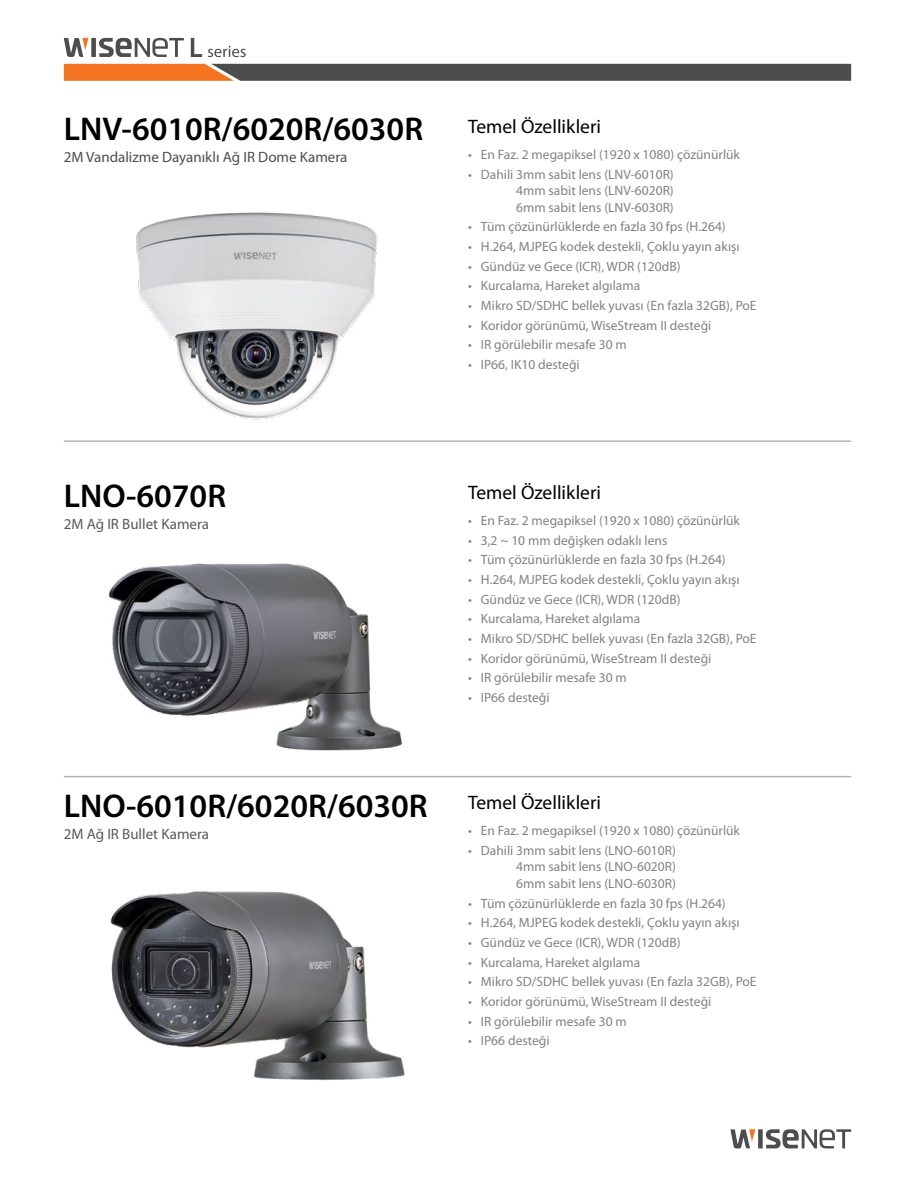
<style>
.page{position:relative;width:915px;height:1191px;background:#fff}
.page>*{position:absolute;margin:0;border:0;box-sizing:border-box;transform-origin:0 0}
.t1{font:600 33px "Myriad Pro";color:#000}
.t2{font:19.5px "Myriad Pro";color:#000}
.t3{font:15px "Myriad Pro";color:#58595b}
.t4{font:15px "Myriad Pro";color:#4d4d4f}
.t5{font:13.5px/16.5px "Myriad Pro";color:#808285;text-align:justify}
</style>
<div class="page">
<svg style="left:64px;top:64px;width:786px;height:17px;background:#715749"></svg>
<svg style="left:757px;top:1129px;width:5px;height:19px"></svg>
<svg style="left:765px;top:1129px;width:85px;height:19px"></svg>
<svg style="left:730px;top:1129px;width:25px;height:19px"></svg>
<div style="left:91px;top:38px;width:5px;height:19px;background:#4d4d4f"></div>
<svg style="left:99px;top:38px;width:85px;height:19px"></svg>
<svg style="left:64px;top:38px;width:24px;height:19px"></svg>
<svg style="left:208px;top:46px;width:38px;height:11px"></svg>
<svg style="left:191px;top:38px;width:11px;height:19px"></svg>
<img style="left:136px;top:212px;width:242px;height:208px">
<img style="left:108px;top:563px;width:295px;height:188px">
<img style="left:110px;top:891px;width:295px;height:189px">
<hr style="left:64px;top:440px;width:786px;height:2px;background:#b1b4b6">
<hr style="left:64px;top:776px;width:786px;height:1px;background:#b1b4b6">
<h1 class="t1" style="left:64px;top:108px;width:360px">LNV-6010R/6020R/6030R</h1>
<p class="t4" style="left:64px;top:148px;width:285px">2M Vandalizme Dayanıklı Ağ IR Dome Kamera</p>
<h2 class="t2" style="left:468px;top:114px;width:134px">Temel Özellikleri</h2>
<p class="t5" style="left:468px;top:146px;width:273px">• En Faz. 2 megapiksel (1920 x 1080) çözünürlük</p>
<p class="t5" style="left:516px;top:166px;width:159px;text-indent:-48px">• Dahili 3mm sabit lens (LNV-6010R)<br>4mm sabit lens (LNV-6020R)<br>6mm sabit lens (LNV-6030R)</p>
<p class="t5" style="left:468px;top:218px;width:259px">• Tüm çözünürlüklerde en fazla 30 fps (H.264)</p>
<p class="t5" style="left:468px;top:238px;width:273px">• H.264, MJPEG kodek destekli, Çoklu yayın akışı</p>
<p class="t5" style="left:468px;top:258px;width:214px">• Gündüz ve Gece (ICR), WDR (120dB)</p>
<p class="t5" style="left:468px;top:277px;width:173px">• Kurcalama, Hareket algılama</p>
<p class="t5" style="left:468px;top:297px;width:290px">• Mikro SD/SDHC bellek yuvası (En fazla 32GB), PoE</p>
<p class="t5" style="left:468px;top:317px;width:244px">• Koridor görünümü, WiseStream II desteği</p>
<p class="t5" style="left:468px;top:336px;width:160px">• IR görülebilir mesafe 30 m</p>
<p class="t5" style="left:468px;top:356px;width:113px">• IP66, IK10 desteği</p>
<h1 class="t1" style="left:64px;top:475px;width:164px">LNO-6070R</h1>
<p class="t3" style="left:64px;top:515px;width:147px">2M Ağ IR Bullet Kamera</p>
<h1 class="t1" style="left:64px;top:785px;width:365px">LNO-6010R/6020R/6030R</h1>
<p class="t3" style="left:64px;top:825px;width:147px">2M Ağ IR Bullet Kamera</p>
<h2 class="t2" style="left:468px;top:480px;width:134px">Temel Özellikleri</h2>
<p class="t5" style="left:468px;top:512px;width:273px">• En Faz. 2 megapiksel (1920 x 1080) çözünürlük</p>
<p class="t5" style="left:468px;top:531px;width:201px">• 3,2 ~ 10 mm değişken odaklı lens</p>
<p class="t5" style="left:468px;top:551px;width:259px">• Tüm çözünürlüklerde en fazla 30 fps (H.264)</p>
<p class="t5" style="left:468px;top:571px;width:273px">• H.264, MJPEG kodek destekli, Çoklu yayın akışı</p>
<p class="t5" style="left:468px;top:590px;width:214px">• Gündüz ve Gece (ICR), WDR (120dB)</p>
<p class="t5" style="left:468px;top:610px;width:173px">• Kurcalama, Hareket algılama</p>
<p class="t5" style="left:468px;top:630px;width:290px">• Mikro SD/SDHC bellek yuvası (En fazla 32GB), PoE</p>
<p class="t5" style="left:468px;top:650px;width:244px">• Koridor görünümü, WiseStream II desteği</p>
<p class="t5" style="left:468px;top:669px;width:160px">• IR görülebilir mesafe 30 m</p>
<p class="t5" style="left:468px;top:689px;width:83px">• IP66 desteği</p>
<h2 class="t2" style="left:468px;top:790px;width:134px">Temel Özellikleri</h2>
<p class="t5" style="left:468px;top:822px;width:273px">• En Faz. 2 megapiksel (1920 x 1080) çözünürlük</p>
<p class="t5" style="left:516px;top:842px;width:161px;text-indent:-48px">• Dahili 3mm sabit lens (LNO-6010R)<br>4mm sabit lens (LNO-6020R)<br>6mm sabit lens (LNO-6030R)</p>
<p class="t5" style="left:468px;top:894px;width:259px">• Tüm çözünürlüklerde en fazla 30 fps (H.264)</p>
<p class="t5" style="left:468px;top:914px;width:273px">• H.264, MJPEG kodek destekli, Çoklu yayın akışı</p>
<p class="t5" style="left:468px;top:934px;width:214px">• Gündüz ve Gece (ICR), WDR (120dB)</p>
<p class="t5" style="left:468px;top:953px;width:173px">• Kurcalama, Hareket algılama</p>
<p class="t5" style="left:468px;top:973px;width:290px">• Mikro SD/SDHC bellek yuvası (En fazla 32GB), PoE</p>
<p class="t5" style="left:468px;top:993px;width:244px">• Koridor görünümü, WiseStream II desteği</p>
<p class="t5" style="left:468px;top:1012px;width:160px">• IR görülebilir mesafe 30 m</p>
<p class="t5" style="left:468px;top:1032px;width:83px">• IP66 desteği</p>
</div>
